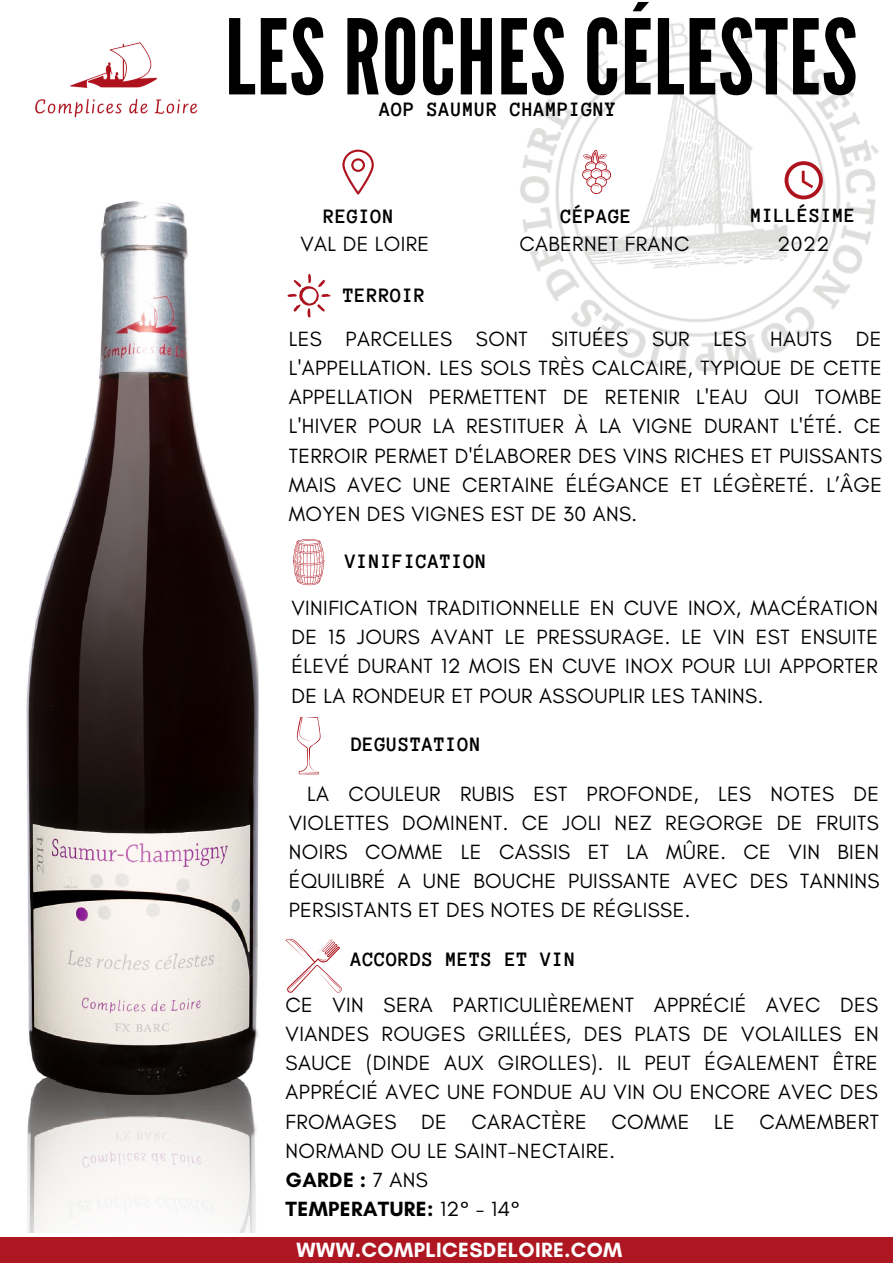
<style>
.page{position:relative;width:893px;height:1264px;background:#fff}
.page>*{position:absolute;margin:0;border:0;box-sizing:border-box;transform-origin:0 0}
.t1{font:103.8px "League Gothic";letter-spacing:.01em;color:#000}
.t2{font:21px/29.2px "Glacial Indifference";letter-spacing:.02em;color:#000;text-align:justify}
.t3{font:700 21px "Anonymous Pro";letter-spacing:.02em;color:#000}
.t4{font:700 21px "Glacial Indifference";letter-spacing:.02em;color:#000}
.t5{font:700 21px "Glacial Indifference";letter-spacing:.02em;color:#fff}
.t6{font:700 20.7px "Anonymous Pro";letter-spacing:.02em;color:#000}
.s1{font-weight:400}
</style>
<div class="page">
<img style="left:309px;top:22px;width:570px;height:350px">
<img style="left:26px;top:201px;width:233px;height:1031px">
<div style="left:0;top:1237px;width:892px;height:25px;background:#ae1621"></div>
<svg style="left:581px;top:150px;width:30px;height:44px"></svg>
<svg style="left:342px;top:150px;width:32px;height:44px"></svg>
<svg style="left:784px;top:161px;width:38px;height:38px"></svg>
<svg style="left:287px;top:274px;width:43px;height:46px"></svg>
<svg style="left:293px;top:539px;width:31px;height:46px"></svg>
<svg style="left:297px;top:717px;width:23px;height:57px"></svg>
<svg style="left:285px;top:939px;width:57px;height:53px"></svg>
<img style="left:35px;top:42px;width:163px;height:76px">
<p class="t1" style="left:225px;top:-3px;width:634px">LES ROCHES CÉLESTES</p>
<p class="t3" style="left:379px;top:99px;width:238px">AOP SAUMUR CHAMPIGNY</p>
<p class="t3" style="left:323px;top:206px;width:72px">REGION</p>
<p class="t6" style="left:750px;top:205px;width:106px">MILLÉSIME</p>
<p class="t2" style="left:300px;top:229px;width:130px">VAL DE LOIRE</p>
<p class="t3" style="left:343px;top:285px;width:84px">TERROIR</p>
<p class="t3" style="left:560px;top:206px;width:73px">CÉPAGE</p>
<p class="t2" style="left:519px;top:229px;width:171px">CABERNET FRANC</p>
<p class="t2" style="left:777px;top:229px;width:53px">2022</p>
<p class="t2" style="left:289px;top:323px;width:594px">LES PARCELLES SONT SITUÉES SUR LES HAUTS DE L'APPELLATION. LES SOLS TRÈS CALCAIRE, TYPIQUE DE CETTE APPELLATION PERMETTENT DE RETENIR L'EAU QUI TOMBE L'HIVER POUR LA RESTITUER À LA VIGNE DURANT L'ÉTÉ. CE TERROIR PERMET D'ÉLABORER DES VINS RICHES ET PUISSANTS MAIS AVEC UNE CERTAINE ÉLÉGANCE ET LÉGÈRETÉ. L’ÂGE MOYEN DES VIGNES EST DE 30 ANS.</p>
<p class="t3" style="left:345px;top:551px;width:143px">VINIFICATION</p>
<p class="t2" style="left:291px;top:593px;width:588px">VINIFICATION TRADITIONNELLE EN CUVE INOX, MACÉRATION DE 15 JOURS AVANT LE PRESSURAGE. LE VIN EST ENSUITE ÉLEVÉ DURANT 12 MOIS EN CUVE INOX POUR LUI APPORTER DE LA RONDEUR ET POUR ASSOUPLIR LES TANINS.</p>
<p class="t3" style="left:351px;top:734px;width:132px">DEGUSTATION</p>
<p class="t2" style="left:289px;top:778px;width:592px;text-indent:18px">LA COULEUR RUBIS EST PROFONDE, LES NOTES DE VIOLETTES DOMINENT. CE JOLI NEZ REGORGE DE FRUITS NOIRS COMME LE CASSIS ET LA MÛRE. CE VIN BIEN ÉQUILIBRÉ A UNE BOUCHE PUISSANTE AVEC DES TANNINS PERSISTANTS ET DES NOTES DE RÉGLISSE.</p>
<p class="t3" style="left:351px;top:949px;width:226px">ACCORDS METS ET VIN</p>
<p class="t2" style="left:285px;top:989px;width:594px">CE VIN SERA PARTICULIÈREMENT APPRÉCIÉ AVEC DES VIANDES ROUGES GRILLÉES, DES PLATS DE VOLAILLES EN SAUCE (DINDE AUX GIROLLES). IL PEUT ÉGALEMENT ÊTRE APPRÉCIÉ AVEC UNE FONDUE AU VIN OU ENCORE AVEC DES FROMAGES DE CARACTÈRE COMME LE CAMEMBERT NORMAND OU LE SAINT-NECTAIRE.</p>
<p class="t4" style="left:285px;top:1167px;width:144px">GARDE : <span class="s1">7 ANS</span></p>
<p class="t4" style="left:285px;top:1196px;width:236px">TEMPERATURE: <span class="s1">12° - 14°</span></p>
<p class="t5" style="left:296px;top:1236px;width:327px">WWW.COMPLICESDELOIRE.COM</p>
</div>
